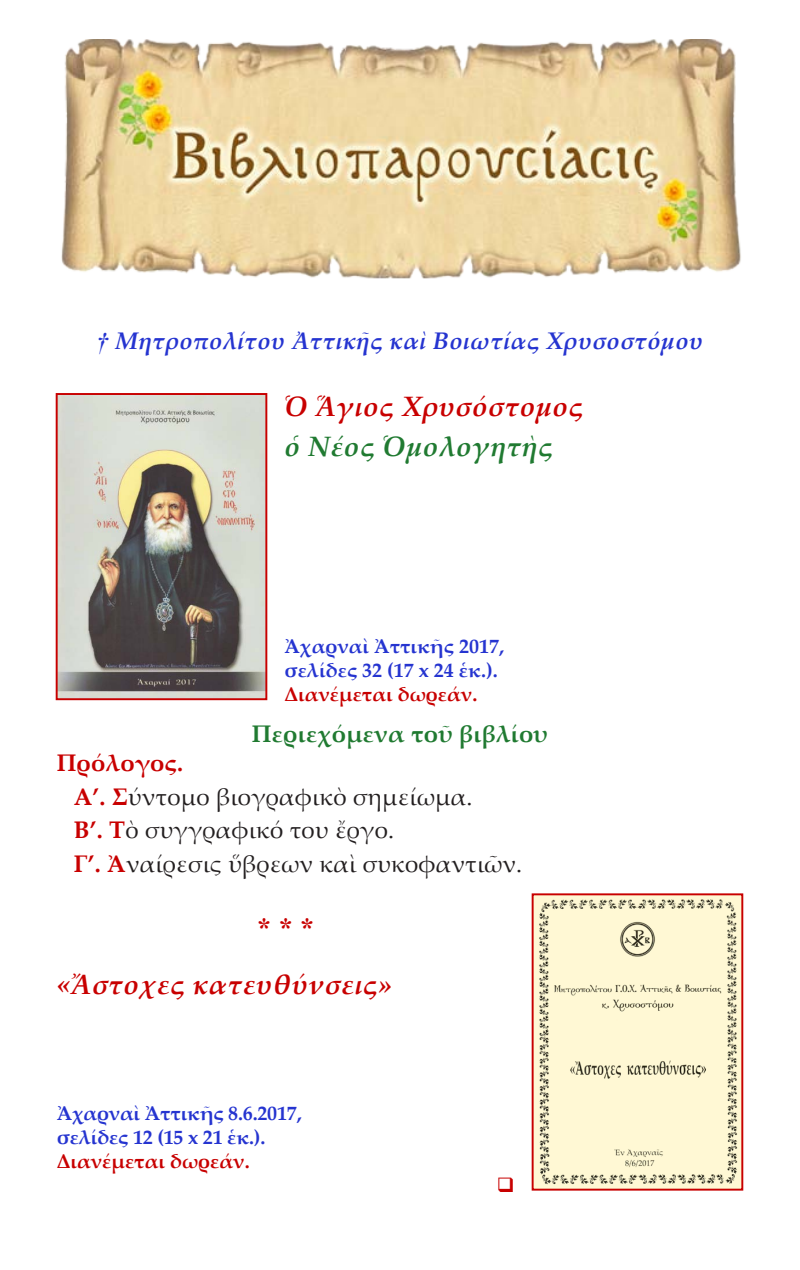
<style>
.page{position:relative;width:800px;height:1270px;background:#fff}
.page>*{position:absolute;margin:0;border:0;box-sizing:border-box;transform-origin:0 0}
.t1{font:italic 700 28px "Palatino Linotype";letter-spacing:.02em;color:#c80000}
.t2{font:italic 700 28px "Palatino Linotype";letter-spacing:.02em;color:#207a31}
.t3{font:28px "CTOS New Times Bold Test 1";color:#c80000}
.t4{font:24px "Palatino Linotype";letter-spacing:.01em;color:#231f20}
.t5{font:italic 700 24px "Palatino Linotype";letter-spacing:.02em;color:#2534d0}
.t6{font:700 24px "Palatino Linotype";letter-spacing:.01em;color:#207a31}
.t7{font:700 24px "Palatino Linotype";letter-spacing:.01em;color:#c80000}
.t8{font:700 20px "Palatino Linotype";letter-spacing:-.005em;color:#2534d0}
.t9{font:700 20px "Palatino Linotype";color:#c80000}
.s1{font-family:"CTOS New Times Bold Italic Test 1";font-weight:400;font-style:normal}
.s2{font-weight:700;color:#c80000}
</style>
<div class="page">
<img style="left:61px;top:40px;width:680px;height:239px">
<img style="left:59px;top:396px;width:205px;height:301px">
<div style="left:56px;top:393px;width:211px;height:307px;border:2px solid #c80000"></div>
<img style="left:535px;top:896px;width:205px;height:292px">
<div style="left:532px;top:893px;width:211px;height:298px;border:2px solid #c80000"></div>
<p class="t5" style="left:97px;top:324px;width:608px"><span class="s1">†</span> Μητροπολίτου Ἀττικῆς καὶ Βοιωτίας Χρυσοστόμου</p>
<p class="t1" style="left:284px;top:387px;width:300px">Ὁ Ἅγιος Χρυσόστομος</p>
<p class="t2" style="left:284px;top:426px;width:270px">ὁ Νέος Ὁμολογητὴς</p>
<p class="t8" style="left:284px;top:632px;width:221px">Ἀχαρναὶ Ἀττικῆς 2017,</p>
<p class="t8" style="left:284px;top:656px;width:215px">σελίδες 32 (17 x 24 ἑκ.).</p>
<p class="t9" style="left:284px;top:680px;width:194px">Διανέμεται δωρεάν.</p>
<p class="t6" style="left:252px;top:717px;width:297px">Περιεχόμενα τοῦ βιβλίου</p>
<p class="t7" style="left:57px;top:745px;width:128px">Πρόλογος.</p>
<p class="t4" style="left:74px;top:779px;width:400px"><span class="s2">Α’. Σ</span>ύντομο βιογραφικὸ σημείωμα.</p>
<p class="t4" style="left:74px;top:813px;width:322px"><span class="s2">Β’. Τ</span>ὸ συγγραφικό του ἔργο.</p>
<p class="t4" style="left:74px;top:847px;width:450px"><span class="s2">Γ’. Ἀ</span>ναίρεσις ὕβρεων καὶ συκοφαντιῶν.</p>
<p class="t3" style="left:257px;top:912px;width:59px">* * *</p>
<p class="t1" style="left:57px;top:965px;width:337px">«Ἄστοχες κατευθύνσεις»</p>
<p class="t8" style="left:57px;top:1099px;width:246px">Ἀχαρναὶ Ἀττικῆς 8.6.2017,</p>
<p class="t8" style="left:57px;top:1123px;width:210px">σελίδες 12 (15 x 21 ἑκ.).</p>
<p class="t9" style="left:57px;top:1147px;width:194px">Διανέμεται δωρεάν.</p>
</div>
